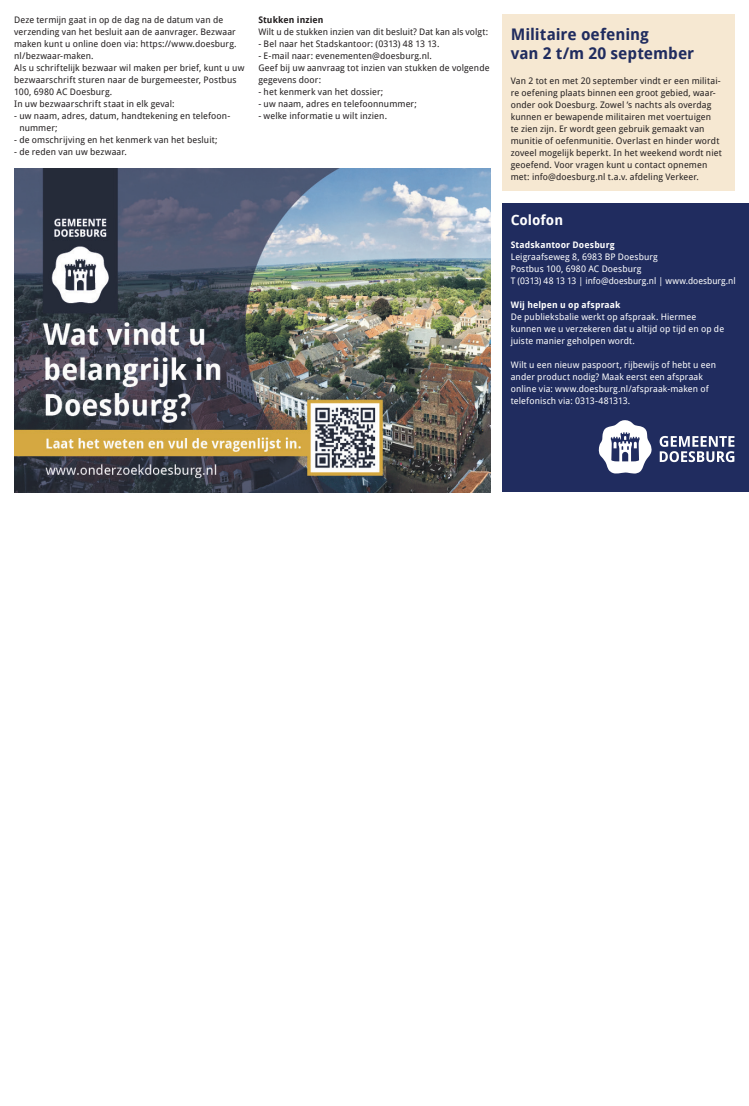
<style>
.page{position:relative;width:749px;height:1106px;background:#fff}
.page>*{position:absolute;margin:0;border:0;box-sizing:border-box;transform-origin:0 0}
.t1{font:700 16px/19px "Droid Sans";color:#202c5f}
.t2{font:700 14px "Droid Sans";color:#fff}
.t3{font:9px/12px "Droid Sans";letter-spacing:.01em;color:#231f20}
.t4{font:9px/12px "Droid Sans";letter-spacing:.01em;color:#fff}
.t5{font:700 9px "Droid Sans";letter-spacing:.015em;color:#fff}
.t6{font:700 9px "Droid Sans";letter-spacing:.01em;color:#231f20}
</style>
<div class="page">
<img style="left:14px;top:168px;width:476px;height:324px">
<div style="left:502px;top:203px;width:246px;height:289px;background:#202c5f"></div>
<svg style="left:659px;top:436px;width:75px;height:26px"></svg>
<svg style="left:598px;top:420px;width:53px;height:54px"></svg>
<div style="left:502px;top:15px;width:232px;height:176px;background:#f6e8d2"></div>
<p class="t3" style="left:14px;top:14px;width:232px">Deze termijn gaat in op de dag na de datum van de verzending van het besluit aan de aanvrager. Bezwaar maken kunt u online doen via: https://www.doesburg. nl/bezwaar-maken.<br>Als u schriftelijk bezwaar wil maken per brief, kunt u uw bezwaarschrift sturen naar de burgemeester, Postbus 100, 6980 AC Doesburg.<br>In uw bezwaarschrift staat in elk geval:</p>
<p class="t3" style="left:19px;top:109px;width:212px;text-indent:-5px">- uw naam, adres, datum, handtekening en telefoon&shy;nummer;</p>
<p class="t3" style="left:14px;top:133px;width:205px">- de omschrijving en het kenmerk van het besluit;</p>
<p class="t3" style="left:14px;top:145px;width:114px">- de reden van uw bezwaar.</p>
<p class="t6" style="left:258px;top:13px;width:67px">Stukken inzien</p>
<p class="t3" style="left:258px;top:25px;width:231px">Wilt u de stukken inzien van dit besluit? Dat kan als volgt:</p>
<p class="t3" style="left:258px;top:37px;width:182px">- Bel naar het Stadskantoor: (0313) 48 13 13.</p>
<p class="t3" style="left:258px;top:49px;width:232px">- E-mail naar: evenementen@doesburg.nl.<br>Geef bij uw aanvraag tot inzien van stukken de volgende gegevens door:</p>
<p class="t3" style="left:258px;top:85px;width:126px">- het kenmerk van het dossier;</p>
<p class="t3" style="left:258px;top:97px;width:160px">- uw naam, adres en telefoonnummer;</p>
<p class="t3" style="left:258px;top:109px;width:130px">- welke informatie u wilt inzien.</p>
<h1 class="t1" style="left:510px;top:24px;width:185px">Militaire oefening<br>van 2 t/m 20 september</h1>
<p class="t3" style="left:510px;top:75px;width:212px">Van 2 tot en met 20 september vindt er een militai&shy;re oefening plaats binnen een groot gebied, waar&shy;onder ook Doesburg. Zowel ’s nachts als overdag kunnen er bewapende militairen met voertuigen<br>te zien zijn. Er wordt geen gebruik gemaakt van munitie of oefenmunitie. Overlast en hinder wordt zoveel mogelijk beperkt. In het weekend wordt niet geoefend. Voor vragen kunt u contact opnemen met: info@doesburg.nl t.a.v. afdeling Verkeer.</p>
<h2 class="t2" style="left:510px;top:210px;width:54px">Colofon</h2>
<p class="t5" style="left:510px;top:239px;width:105px">Stadskantoor Doesburg</p>
<p class="t4" style="left:510px;top:251px;width:226px">Leigraafseweg 8, 6983 BP Doesburg<br>Postbus 100, 6980 AC Doesburg<br>T (0313) 48 13 13 | info@doesburg.nl | www.doesburg.nl</p>
<p class="t5" style="left:510px;top:299px;width:111px">Wij helpen u op afspraak</p>
<p class="t4" style="left:510px;top:311px;width:215px">De publieksbalie werkt op afspraak. Hiermee kunnen we u verzekeren dat u altijd op tijd en op de juiste manier geholpen wordt.</p>
<p class="t4" style="left:510px;top:359px;width:207px">Wilt u een nieuw paspoort, rijbewijs of hebt u een ander product nodig? Maak eerst een afspraak online via: www.doesburg.nl/afspraak-maken of telefonisch via: 0313-481313.</p>
</div>
